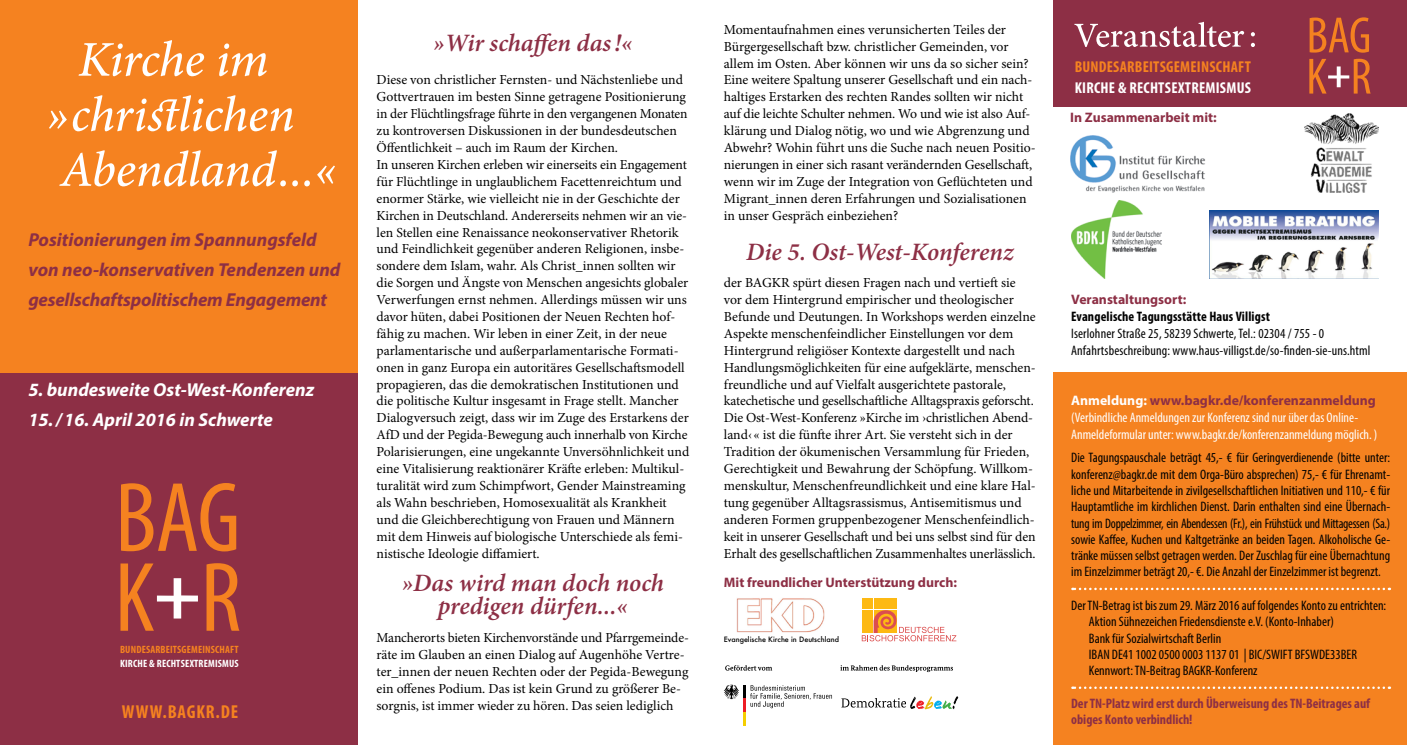
<style>
.page{position:relative;width:1407px;height:745px;background:#fff}
.page>*{position:absolute;margin:0;border:0;box-sizing:border-box;transform-origin:0 0}
.t1{font:italic 500 50px/55px "Minion Pro";letter-spacing:-.005em;color:#fff}
.t2{font:italic 600 25px/23.1px "Minion Pro";letter-spacing:-.005em;color:#8d2f45;text-align:center}
.t3{font:italic 700 18.75px/30px "Myriad Pro";color:#8d2f45}
.t4{font:italic 700 18.75px/30px "Myriad Pro";color:#fff}
.t5{font:700 condensed 18.75px "Myriad Pro";letter-spacing:.045em;color:#f58220}
.t6{font:700 condensed 15.75px "Myriad Pro";letter-spacing:.015em;color:#f58220}
.t7{font:700 condensed 15.75px "Myriad Pro";letter-spacing:.015em;color:#fff}
.t8{font:13.75px/16.9px "Minion Pro";letter-spacing:-.005em;color:#000}
.t9{font:condensed 13.75px/16.2px "Myriad Pro";color:#000}
.t10{font:condensed 13.75px/16.9px "Myriad Pro";color:#fff}
.t11{font:700 condensed 13.75px/16.2px "Myriad Pro";color:#8d2f45}
.t12{font:700 13.75px "Myriad Pro";color:#8d2f45}
.t13{font:700 condensed 13.75px "Myriad Pro";letter-spacing:.01em;color:#000}
.t14{font:700 condensed 10.62px "Myriad Pro";letter-spacing:.015em;color:#f58220}
.t15{font:700 condensed 10.62px "Myriad Pro";letter-spacing:.015em;color:#fff}
.t16{font:500 7.25px "Futura";color:#000}
.s1{font-weight:700;font-stretch:normal}
.s2{font-weight:700;font-stretch:normal;color:#8d2f45}
</style>
<div class="page">
<div style="left:0;top:372px;width:357px;height:372px;background:#8d2f45"></div>
<div style="left:0;top:0;width:357px;height:372px;background:#f58220"></div>
<svg style="left:121px;top:483px;width:115px;height:68px"></svg>
<svg style="left:120px;top:563px;width:119px;height:67px"></svg>
<div style="left:1053px;top:0;width:354px;height:106px;background:#8d2f45"></div>
<div style="left:1053px;top:372px;width:354px;height:372px;background:#f58220"></div>
<svg style="left:1309px;top:18px;width:60px;height:35px"></svg>
<svg style="left:1309px;top:59px;width:61px;height:34px"></svg>
<svg style="left:1074px;top:22px;width:181px;height:25px"></svg>
<svg style="left:1072px;top:587px;width:318px;height:2px"></svg>
<svg style="left:1072px;top:686px;width:318px;height:2px"></svg>
<img style="left:1070px;top:135px;width:135px;height:58px">
<img style="left:1071px;top:200px;width:90px;height:78px">
<img style="left:1304px;top:113px;width:74px;height:79px">
<img style="left:1209px;top:210px;width:169px;height:68px">
<svg style="left:724px;top:684px;width:108px;height:41px"></svg>
<svg style="left:725px;top:665px;width:47px;height:5px"></svg>
<img style="left:736px;top:598px;width:89px;height:33px">
<svg style="left:841px;top:696px;width:117px;height:13px"></svg>
<svg style="left:840px;top:665px;width:113px;height:6px"></svg>
<div style="left:862px;top:598px;width:10px;height:10px;background:#fdb913"></div>
<div style="left:873px;top:598px;width:23px;height:10px;background:#fdb913"></div>
<svg style="left:862px;top:610px;width:94px;height:31px"></svg>
<h1 class="t1" style="left:46px;top:32px;width:292px;text-indent:32px">Kirche im »christlichen<br>Abendland...«</h1>
<h3 class="t3" style="left:28px;top:224px;width:314px">Positionierungen im Spannungsfeld von neo-konservativen Tendenzen und gesellschaftspolitischem Engagement</h3>
<h3 class="t4" style="left:28px;top:374px;width:287px">5. bundesweite Ost-West-Konferenz<br>15./16. April 2016 in Schwerte</h3>
<p class="t14" style="left:120px;top:642px;width:120px">BUNDESARBEITSGEMEINSCHAFT</p>
<p class="t15" style="left:120px;top:656px;width:120px">KIRCHE &amp; RECHTSEXTREMISMUS</p>
<h3 class="t5" style="left:122px;top:700px;width:118px">WWW.BAGKR.DE</h3>
<h2 class="t2" style="left:433px;top:31px;width:201px">»Wir schaffen das!«</h2>
<p class="t8" style="left:376px;top:72px;width:314px">Diese von christlicher Fernsten- und Nächstenliebe und Gottvertrauen im besten Sinne getragene Positionierung in der Flüchtlingsfrage führte in den vergangenen Monaten zu kontroversen Diskussionen in der bundesdeutschen Öffentlichkeit – auch im Raum der Kirchen.<br>In unseren Kirchen erleben wir einerseits ein Engagement für Flüchtlinge in unglaublichem Facettenreichtum und enormer Stärke, wie vielleicht nie in der Geschichte der Kirchen in Deutschland. Andererseits nehmen wir an vie&shy;len Stellen eine Renaissance neokonservativer Rhetorik und Feindlichkeit gegenüber anderen Religionen, insbe&shy;sondere dem Islam, wahr. Als Christ_innen sollten wir die Sorgen und Ängste von Menschen angesichts globaler Verwerfungen ernst nehmen. Allerdings müssen wir uns davor hüten, dabei Positionen der Neuen Rechten hof&shy;fähig zu machen. Wir leben in einer Zeit, in der neue parlamentarische und außerparlamentarische Formati&shy;onen in ganz Europa ein autoritäres Gesellschaftsmodell propagieren, das die demokratischen Institutionen und die politische Kultur insgesamt in Frage stellt. Mancher Dialogversuch zeigt, dass wir im Zuge des Erstarkens der AfD und der Pegida-Bewegung auch innerhalb von Kirche Polarisierungen, eine ungekannte Unversöhnlichkeit und eine Vitalisierung reaktionärer Kräfte erleben: Multikul&shy;turalität wird zum Schimpfwort, Gender Mainstreaming als Wahn beschrieben, Homosexualität als Krankheit und die Gleichberechtigung von Frauen und Männern mit dem Hinweis auf biologische Unterschiede als femi&shy;nistische Ideologie diffamiert.</p>
<h2 class="t2" style="left:402px;top:571px;width:264px">»Das wird man doch noch predigen dürfen...«</h2>
<p class="t8" style="left:376px;top:628px;width:313px">Mancherorts bieten Kirchenvorstände und Pfarrgemeinde&shy;räte im Glauben an einen Dialog auf Augenhöhe Vertre&shy;ter_innen der neuen Rechten oder der Pegida-Bewegung ein offenes Podium. Das ist kein Grund zu größerer Be&shy;sorgnis, ist immer wieder zu hören. Das seien lediglich</p>
<p class="t8" style="left:724px;top:21px;width:312px">Momentaufnahmen eines verunsicherten Teiles der Bürgergesellschaft bzw. christlicher Gemeinden, vor allem im Osten. Aber können wir uns da so sicher sein?<br>Eine weitere Spaltung unserer Gesellschaft und ein nach&shy;haltiges Erstarken des rechten Randes sollten wir nicht auf die leichte Schulter nehmen. Wo und wie ist also Auf&shy;klärung und Dialog nötig, wo und wie Abgrenzung und Abwehr? Wohin führt uns die Suche nach neuen Positio&shy;nierungen in einer sich rasant verändernden Gesellschaft, wenn wir im Zuge der Integration von Geflüchteten und Migrant_innen deren Erfahrungen und Sozialisationen in unser Gespräch einbeziehen?</p>
<h2 class="t2" style="left:746px;top:240px;width:269px">Die 5. Ost-West-Konferenz</h2>
<p class="t8" style="left:724px;top:274px;width:313px">der BAGKR spürt diesen Fragen nach und vertieft sie vor dem Hintergrund empirischer und theologischer Befunde und Deutungen. In Workshops werden einzelne Aspekte menschenfeindlicher Einstellungen vor dem Hintergrund religiöser Kontexte dargestellt und nach Handlungsmöglichkeiten für eine aufgeklärte, menschen&shy;freundliche und auf Vielfalt ausgerichtete pastorale, katechetische und gesellschaftliche Alltagspraxis geforscht.<br>Die Ost-West-Konferenz »Kirche im ›christlichen Abend&shy;land‹ « ist die fünfte ihrer Art. Sie versteht sich in der Tradition der ökumenischen Versammlung für Frieden, Gerechtigkeit und Bewahrung der Schöpfung. Willkom&shy;menskultur, Menschenfreundlichkeit und eine klare Hal&shy;tung gegenüber Alltagsrassismus, Antisemitismus und anderen Formen gruppenbezogener Menschenfeindlich&shy;keit in unserer Gesellschaft und bei uns selbst sind für den Erhalt des gesellschaftlichen Zusammenhaltes unerlässlich.</p>
<p class="t12" style="left:724px;top:573px;width:235px">Mit freundlicher Unterstützung durch:</p>
<p class="t16" style="left:724px;top:633px;width:117px">Evangelische Kirche in Deutschland</p>
<p class="t6" style="left:1074px;top:57px;width:178px">BUNDESARBEITSGEMEINSCHAFT</p>
<p class="t7" style="left:1074px;top:78px;width:178px">KIRCHE &amp; RECHTSEXTREMISMUS</p>
<p class="t12" style="left:1070px;top:109px;width:148px">In Zusammenarbeit mit:</p>
<p class="t12" style="left:1071px;top:290px;width:117px">Veranstaltungsort:</p>
<p class="t13" style="left:1071px;top:307px;width:200px">Evangelische Tagungsstätte Haus Villigst</p>
<p class="t9" style="left:1071px;top:324px;width:301px;line-height:16.9px">Iserlohner Straße 25, 58239 Schwerte, Tel.: 02304 / 755 - 0<br>Anfahrtsbeschreibung: www.haus-villigst.de/so-finden-sie-uns.html</p>
<p class="t10" style="left:1071px;top:392px;width:308px"><span class="s1">Anmeldung:</span> <span class="s2">www.bagkr.de/konferenzanmeldung </span>(Verbindliche Anmeldungen zur Konferenz sind nur über das Online-<br>Anmeldeformular unter: www.bagkr.de/konferenzanmeldung möglich. )</p>
<p class="t9" style="left:1071px;top:449px;width:320px;text-align:justify">Die Tagungspauschale beträgt 45,- € für Geringverdienende (bitte unter: konferenz@bagkr.de mit dem Orga-Büro absprechen) 75,- € für Ehrenamt&shy;liche und Mitarbeitende in zivilgesellschaftlichen Initiativen und 110,- € für Hauptamtliche im kirchlichen Dienst. Darin enthalten sind eine Übernach&shy;tung im Doppelzimmer, ein Abendessen (Fr.), ein Frühstück und Mittagessen (Sa.) sowie Kaffee, Kuchen und Kaltgetränke an beiden Tagen. Alkoholische Ge&shy;tränke müssen selbst getragen werden. Der Zuschlag für eine Übernachtung im Einzelzimmer beträgt 20,- €. Die Anzahl der Einzelzimmer ist begrenzt.</p>
<p class="t9" style="left:1089px;top:597px;width:299px;text-indent:-18px">Der TN-Betrag ist bis zum 29. März 2016 auf folgendes Konto zu entrichten:<br>Aktion Sühnezeichen Friedensdienste e.V. (Konto-Inhaber)<br>Bank für Sozialwirtschaft Berlin<br>IBAN DE41 1002 0500 0003 1137 01 | BIC/SWIFT BFSWDE33BER Kennwort: TN-Beitrag BAGKR-Konferenz</p>
<p class="t11" style="left:1071px;top:694px;width:300px">Der TN-Platz wird erst durch Überweisung des TN-Beitrages auf obiges Konto verbindlich!</p>
</div>
